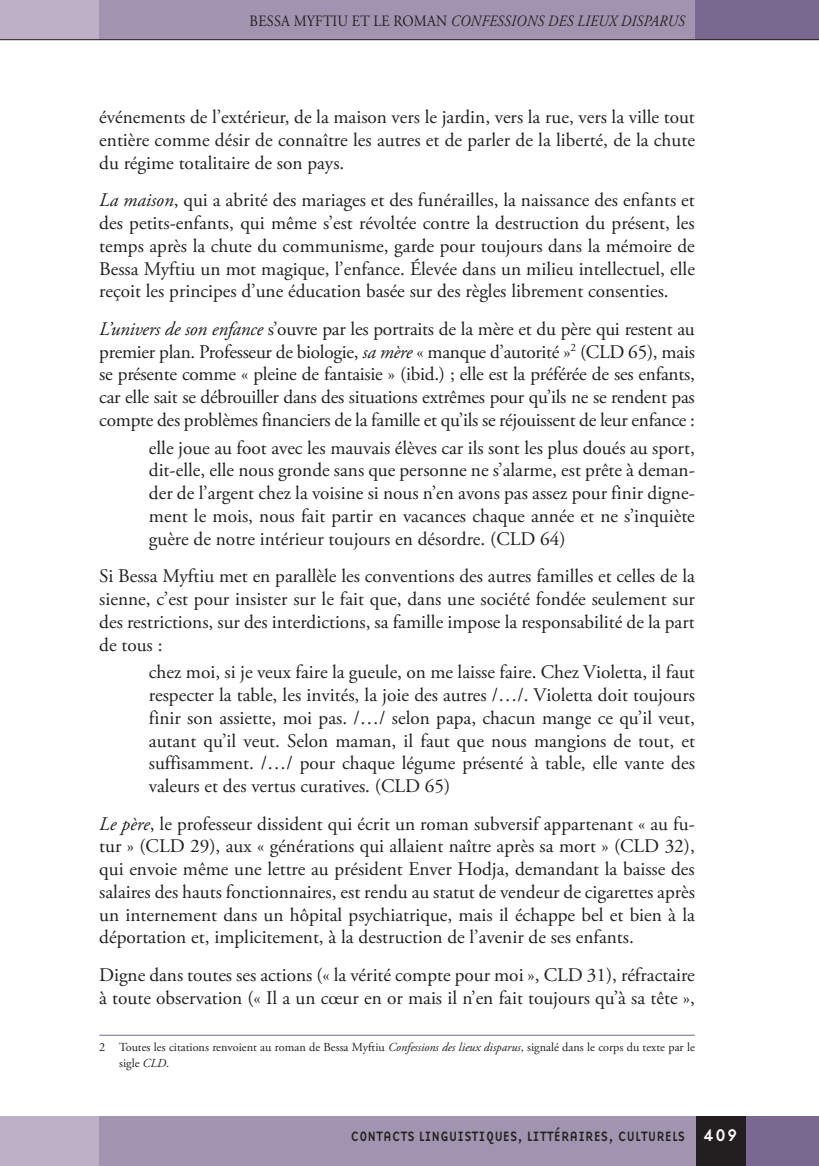
<style>
.page{position:relative;width:819px;height:1166px;background:#fff}
.page>*{position:absolute;margin:0;border:0;box-sizing:border-box;transform-origin:0 0}
.Navaden{font:19.25px/22.8px "Adobe Garamond Pro";color:#231f20;text-align:justify}
.t1{font:italic 15.75px "Adobe Garamond Pro";letter-spacing:.015em;color:#231f20;scale:.9 1}
.t2{font:14px "Base Nine";letter-spacing:-.01em;color:#231f20;scale:.93 1}
.t3{font:12.25px/15.8px "Adobe Garamond Pro";color:#231f20}
.s1{font-style:normal}
.s2{font-style:italic}
.s3{font-size:17.5px;color:#fff}
</style>
<div class="page">
<div style="left:99px;top:0;width:596px;height:40px;background:#a194b0"></div>
<div style="left:0;top:0;width:99px;height:40px;background:#bcb1c7"></div>
<div style="left:694px;top:0;width:125px;height:40px;background:#796990"></div>
<hr style="left:0;top:39px;width:819px;height:1px;background:#231f20">
<div style="left:74px;top:1116px;width:622px;height:50px;background:#a194b0"></div>
<div style="left:0;top:1116px;width:99px;height:50px;background:#bcb1c7"></div>
<div style="left:745px;top:1116px;width:74px;height:50px;background:#796990"></div>
<div style="left:695px;top:1116px;width:50px;height:50px;background:#231f20"></div>
<hr style="left:99px;top:1035px;width:595px;height:1px;background:#796990">
<p class="t1" style="left:249px;top:11px;width:485px"><span class="s1">BESSA MYFTIU ET LE ROMAN</span> CONFESSIONS DES LIEUX DISPARUS</p>
<p class="Navaden" style="left:99px;top:106px;width:597px">événements de l’extérieur, de la maison vers le jardin, vers la rue, vers la ville tout entière comme désir de connaître les autres et de parler de la liberté, de la chute du régime totalitaire de son pays.</p>
<p class="Navaden" style="left:99px;top:189px;width:597px"><span class="s2">La maison</span>, qui a abrité des mariages et des funérailles, la naissance des enfants et des petits-enfants, qui même s’est révoltée contre la destruction du présent, les temps après la chute du communisme, garde pour toujours dans la mémoire de Bessa Myftiu un mot magique, l’enfance. Élevée dans un milieu intellectuel, elle reçoit les principes d’une éducation basée sur des règles librement consenties.</p>
<p class="Navaden" style="left:99px;top:318px;width:597px"><span class="s2">L’univers de son enfance</span> s’ouvre par les portraits de la mère et du père qui restent au premier plan. Professeur de biologie, <span class="s2">sa mère</span> « manque d’autorité »<sup>2</sup> (CLD 65), mais se présente comme « pleine de fantaisie » (ibid.) ; elle est la préférée de ses enfants, car elle sait se débrouiller dans des situations extrêmes pour qu’ils ne se rendent pas compte des problèmes financiers de la famille et qu’ils se réjouissent de leur enfance :</p>
<p class="Navaden" style="left:149px;top:437px;width:547px">elle joue au foot avec les mauvais élèves car ils sont les plus doués au sport, dit-elle, elle nous gronde sans que personne ne s’alarme, est prête à deman&shy;der de l’argent chez la voisine si nous n’en avons pas assez pour finir digne&shy;ment le mois, nous fait partir en vacances chaque année et ne s’inquiète guère de notre intérieur toujours en désordre. (CLD 64)</p>
<p class="Navaden" style="left:99px;top:565px;width:597px">Si Bessa Myftiu met en parallèle les conventions des autres familles et celles de la sienne, c’est pour insister sur le fait que, dans une société fondée seulement sur des restrictions, sur des interdictions, sa famille impose la responsabilité de la part de tous :</p>
<p class="Navaden" style="left:149px;top:661px;width:547px">chez moi, si je veux faire la gueule, on me laisse faire. Chez Violetta, il faut respecter la table, les invités, la joie des autres /…/. Violetta doit toujours finir son assiette, moi pas. /…/ selon papa, chacun mange ce qu’il veut, autant qu’il veut. Selon maman, il faut que nous mangions de tout, et suffisamment. /…/ pour chaque légume présenté à table, elle vante des valeurs et des vertus curatives. (CLD 65)</p>
<p class="Navaden" style="left:99px;top:813px;width:597px"><span class="s2">Le père</span>, le professeur dissident qui écrit un roman subversif appartenant « au fu&shy;tur » (CLD 29), aux « générations qui allaient naître après sa mort » (CLD 32), qui envoie même une lettre au président Enver Hodja, demandant la baisse des salaires des hauts fonctionnaires, est rendu au statut de vendeur de cigarettes après un internement dans un hôpital psychiatrique, mais il échappe bel et bien à la déportation et, implicitement, à la destruction de l’avenir de ses enfants.</p>
<p class="Navaden" style="left:99px;top:964px;width:597px">Digne dans toutes ses actions (« la vérité compte pour moi », CLD 31), réfractaire à toute observation (« Il a un cœur en or mais il n’en fait toujours qu’à sa tête »,</p>
<p class="t3" style="left:119px;top:1039px;width:577px;text-indent:-20px">2 Toutes les citations renvoient au roman de Bessa Myftiu <span class="s2">Confessions des lieux disparus</span>, signalé dans le corps du texte par le sigle <span class="s2">CLD</span>.</p>
<p class="t2" style="left:350px;top:1126px;width:418px">CONTACTS LINGUISTIQUES, LITTÉRAIRES, CULTURELS <span class="s3">409</span></p>
</div>
